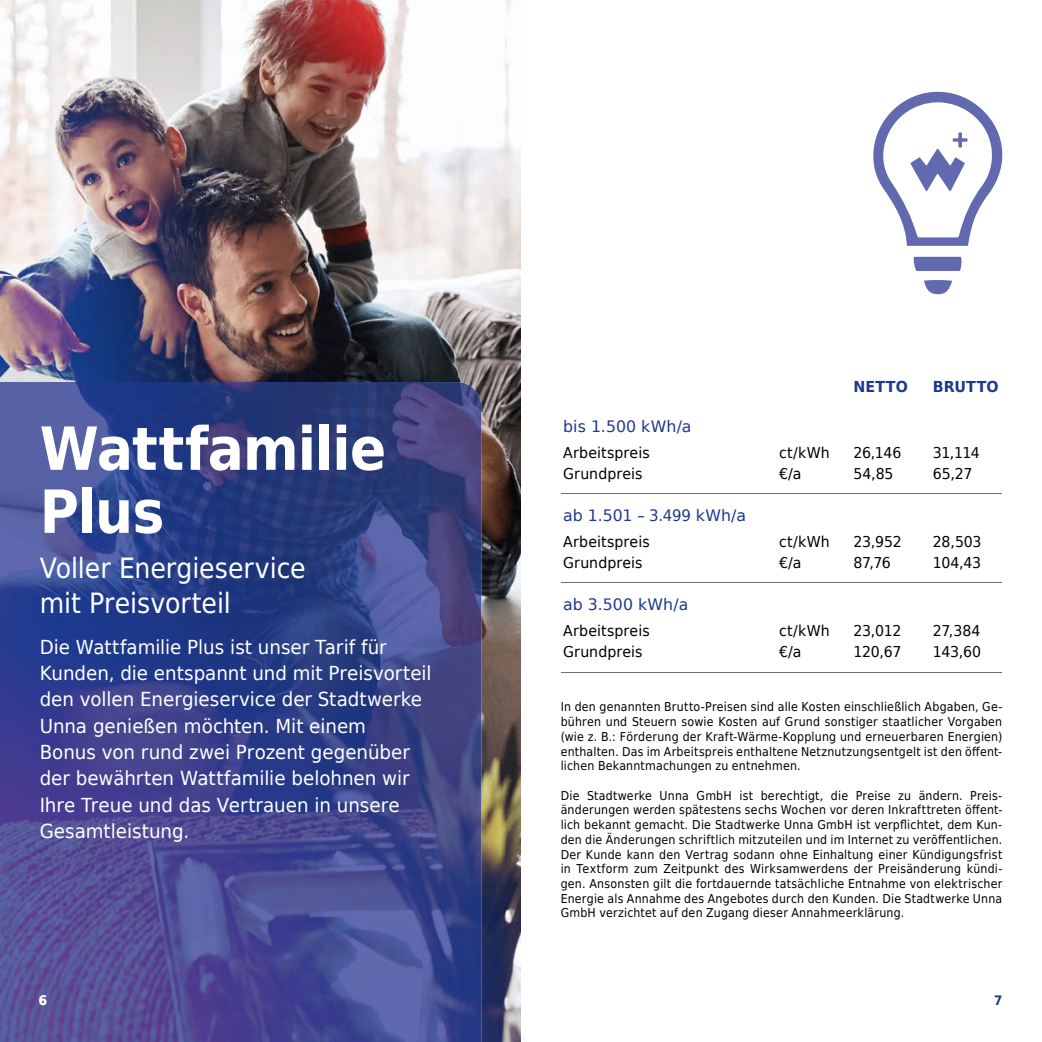
<style>
.page{position:relative;width:1042px;height:1042px;background:#fff}
.page>*{position:absolute;margin:0;border:0;box-sizing:border-box;transform-origin:0 0}
.t1{font:700 59.5px/63px "DejaVu Sans Condensed";letter-spacing:-.015em;color:#fff}
.t2{font:28px/35px "DejaVu LGC Sans Condensed";color:#fff}
.t3{font:19.25px/26.2px "DejaVu LGC Sans";color:#fff;scale:.95 1}
.t4{font:15.75px "DejaVu Sans";letter-spacing:.01em;color:#1c388f}
.t5{font:700 15.05px "DejaVu Sans";letter-spacing:.01em;color:#1c388f;scale:.95 1}
.t6{font:14.88px/21px "DejaVu Sans";letter-spacing:.005em;color:#000;scale:.95 1}
.t7{font:14.88px/21px "DejaVu Sans";letter-spacing:-.02em;color:#000;scale:.95 1}
.t8{font:700 13.12px "DejaVu LGC Sans Condensed";color:#fff}
.t9{font:700 13.12px "DejaVu LGC Sans Condensed";color:#1c388f}
.t10{font:12.25px/14.7px "DejaVu Sans Condensed";letter-spacing:.015em;color:#000;text-align:justify}
</style>
<div class="page">
<img style="left:0;top:0;width:521px;height:1042px">
<svg style="left:913px;top:257px;width:49px;height:14px"></svg>
<svg style="left:924px;top:280px;width:28px;height:14px"></svg>
<svg style="left:873px;top:92px;width:130px;height:154px"></svg>
<hr style="left:561px;top:493px;width:215px;height:1px;background:#6e6e6e">
<hr style="left:776px;top:493px;width:75px;height:1px;background:#6e6e6e">
<hr style="left:851px;top:493px;width:79px;height:1px;background:#6e6e6e">
<hr style="left:930px;top:493px;width:72px;height:1px;background:#6e6e6e">
<hr style="left:561px;top:582px;width:215px;height:1px;background:#6e6e6e">
<hr style="left:776px;top:582px;width:75px;height:1px;background:#6e6e6e">
<hr style="left:851px;top:582px;width:79px;height:1px;background:#6e6e6e">
<hr style="left:930px;top:582px;width:72px;height:1px;background:#6e6e6e">
<hr style="left:561px;top:672px;width:215px;height:1px;background:#6e6e6e">
<hr style="left:776px;top:672px;width:75px;height:1px;background:#6e6e6e">
<hr style="left:851px;top:672px;width:79px;height:1px;background:#6e6e6e">
<hr style="left:930px;top:672px;width:72px;height:1px;background:#6e6e6e">
<img style="left:0;top:382px;width:481px;height:660px">
<h1 class="t1" style="left:40px;top:416px;width:348px">Wattfamilie<br>Plus</h1>
<h2 class="t2" style="left:40px;top:551px;width:267px">Voller Energieservice mit Preisvorteil</h2>
<p class="t3" style="left:40px;top:634px;width:414px">Die Wattfamilie Plus ist unser Tarif für Kunden, die entspannt und mit Preisvorteil den vollen Energieservice der Stadtwerke Unna genießen möchten. Mit einem<br>Bonus von rund zwei Prozent gegenüber der bewährten Wattfamilie belohnen wir Ihre Treue und das Vertrauen in unsere Gesamtleistung.</p>
<p class="t5" style="left:853px;top:374px;width:59px">NETTO</p>
<p class="t5" style="left:933px;top:374px;width:71px">BRUTTO</p>
<p class="t4" style="left:563px;top:412px;width:130px">bis 1.500 kWh/a</p>
<p class="t6" style="left:563px;top:441px;width:93px">Arbeitspreis<br>Grundpreis</p>
<p class="t6" style="left:779px;top:441px;width:55px">ct/kWh €/a</p>
<p class="t6" style="left:853px;top:441px;width:52px">26,146<br>54,85</p>
<p class="t6" style="left:933px;top:441px;width:51px">31,114<br>65,27</p>
<p class="t4" style="left:563px;top:501px;width:184px">ab 1.501 – 3.499 kWh/a</p>
<p class="t6" style="left:563px;top:531px;width:93px">Arbeitspreis<br>Grundpreis</p>
<p class="t6" style="left:779px;top:531px;width:55px">ct/kWh €/a</p>
<p class="t6" style="left:853px;top:531px;width:52px">23,952<br>87,76</p>
<p class="t7" style="left:933px;top:531px;width:53px">28,503<br>104,43</p>
<p class="t4" style="left:563px;top:591px;width:127px">ab 3.500 kWh/a</p>
<p class="t6" style="left:563px;top:620px;width:93px">Arbeitspreis<br>Grundpreis</p>
<p class="t6" style="left:779px;top:620px;width:55px">ct/kWh €/a</p>
<p class="t7" style="left:853px;top:620px;width:52px">23,012<br>120,67</p>
<p class="t6" style="left:933px;top:620px;width:52px">27,384<br>143,60</p>
<p class="t10" style="left:561px;top:699px;width:443px">In den genannten Brutto-Preisen sind alle Kosten einschließlich Abgaben, Ge&shy;bühren und Steuern sowie Kosten auf Grund sonstiger staatlicher Vorgaben (wie z. B.: Förderung der Kraft-Wärme-Kopplung und erneuerbaren Energien) enthalten. Das im Arbeitspreis enthaltene Netznutzungsentgelt ist den öffent&shy;lichen Bekanntmachungen zu entnehmen.</p>
<p class="t10" style="left:561px;top:787px;width:443px">Die Stadtwerke Unna GmbH ist berechtigt, die Preise zu ändern. Preis&shy;änderungen werden spätestens sechs Wochen vor deren Inkrafttreten öffent&shy;lich bekannt gemacht. Die Stadtwerke Unna GmbH ist verpflichtet, dem Kun&shy;den die Änderungen schriftlich mitzuteilen und im Internet zu veröffentlichen.<br>Der Kunde kann den Vertrag sodann ohne Einhaltung einer Kündigungsfrist in Textform zum Zeitpunkt des Wirksamwerdens der Preisänderung kündi&shy;gen. Ansonsten gilt die fortdauernde tatsächliche Entnahme von elektrischer Energie als Annahme des Angebotes durch den Kunden. Die Stadtwerke Unna GmbH verzichtet auf den Zugang dieser Annahmeerklärung.</p>
<p class="t8" style="left:39px;top:990px;width:10px">6</p>
<p class="t9" style="left:994px;top:990px;width:10px">7</p>
</div>
